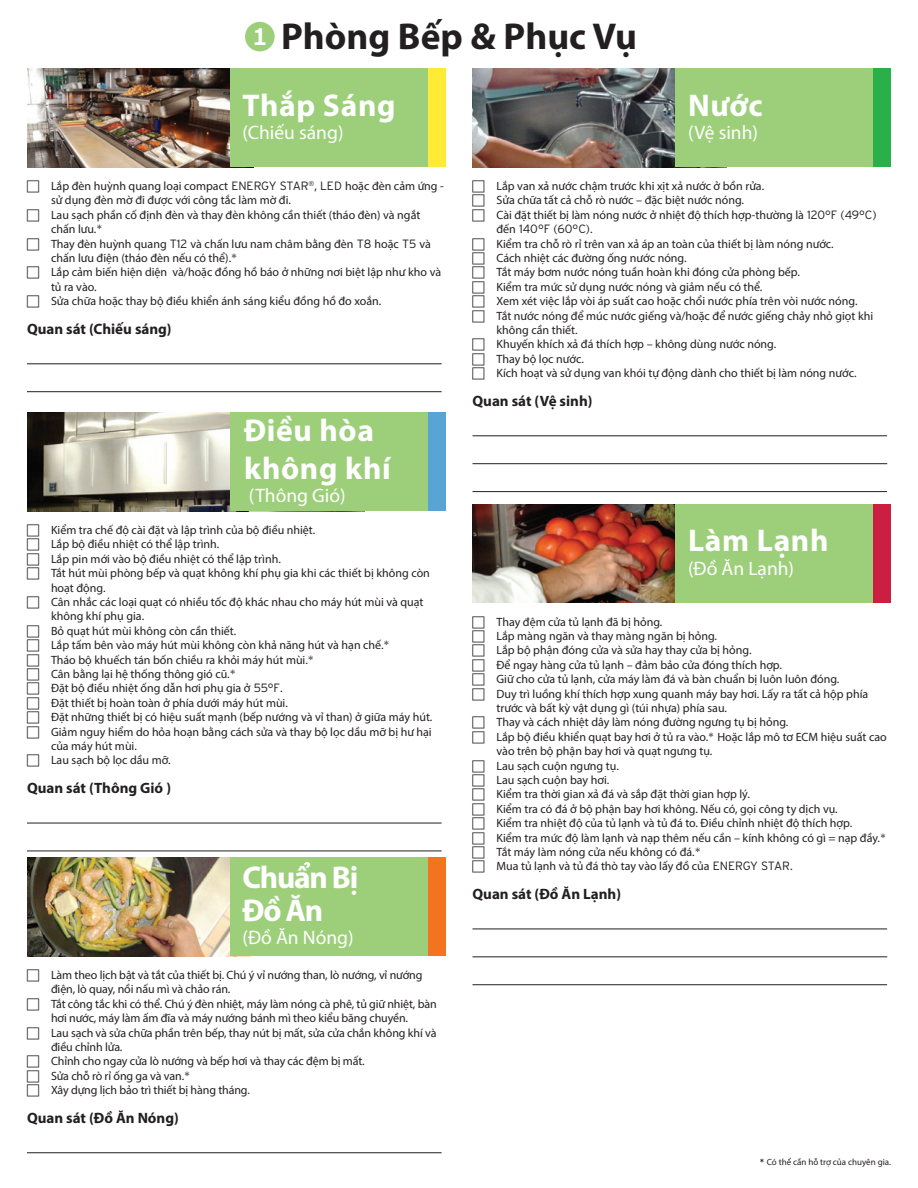
<style>
.page{position:relative;width:918px;height:1188px;background:#fff}
.page>*{position:absolute;margin:0;border:0;box-sizing:border-box;transform-origin:0 0}
.t1{font:700 37.5px "Myriad Pro";color:#231f20}
.t2{font:700 31.5px/37.8px "Myriad Pro";letter-spacing:.02em;color:#fff}
.t3{font:700 31.5px/33px "Myriad Pro";letter-spacing:-.04em;color:#fff}
.t4{font:24px "Interstate Bold Mono";color:#fff}
.t5{font:19.5px "Myriad Pro";color:#fff}
.t6{font:700 15px "Myriad Pro";color:#231f20}
.t7{font:12px/14.4px "Myriad Pro";color:#231f20}
.t8{font:9px "Myriad Pro";color:#231f20}
.s1{font-family:"Interstate";font-weight:300}
.s2{font-family:"Interstate"}
</style>
<div class="page">
<div style="left:27px;top:68px;width:419px;height:99px;background:#ffea36"></div>
<img style="left:27px;top:68px;width:203px;height:99px">
<div style="left:472px;top:68px;width:419px;height:99px;background:#2ab049"></div>
<img style="left:472px;top:68px;width:204px;height:99px">
<div style="left:472px;top:504px;width:419px;height:99px;background:#cb1e40"></div>
<img style="left:472px;top:504px;width:204px;height:99px">
<div style="left:27px;top:412px;width:419px;height:99px;background:#58a5d5"></div>
<img style="left:27px;top:412px;width:203px;height:99px">
<div style="left:27px;top:857px;width:419px;height:99px;background:#f47321"></div>
<img style="left:27px;top:857px;width:203px;height:99px">
<div style="left:230px;top:68px;width:198px;height:99px;background:#9dcf7b"></div>
<div style="left:676px;top:68px;width:197px;height:99px;background:#9dcf7b"></div>
<div style="left:676px;top:504px;width:197px;height:99px;background:#9dcf7b"></div>
<div style="left:230px;top:412px;width:198px;height:99px;background:#9dcf7b"></div>
<div style="left:230px;top:857px;width:198px;height:99px;background:#9dcf7b"></div>
<div style="left:245px;top:22px;width:30px;height:29px;background:#9dcf7b;border-radius:50%"></div>
<hr style="left:27px;top:363px;width:415px;height:1px;background:#231f20">
<hr style="left:27px;top:391px;width:415px;height:1px;background:#231f20">
<hr style="left:472px;top:435px;width:415px;height:1px;background:#231f20">
<hr style="left:472px;top:463px;width:415px;height:1px;background:#231f20">
<hr style="left:472px;top:491px;width:415px;height:1px;background:#231f20">
<hr style="left:472px;top:929px;width:415px;height:1px;background:#231f20">
<hr style="left:472px;top:956px;width:415px;height:1px;background:#231f20">
<hr style="left:472px;top:984px;width:415px;height:1px;background:#231f20">
<hr style="left:27px;top:823px;width:415px;height:1px;background:#231f20">
<hr style="left:27px;top:851px;width:415px;height:1px;background:#231f20">
<hr style="left:27px;top:1152px;width:415px;height:1px;background:#231f20">
<p class="t4" style="left:252px;top:23px;width:16px">1</p>
<p class="t1" style="left:281px;top:12px;width:357px">Phòng Bếp &amp; Phục Vụ</p>
<p class="t2" style="left:243px;top:85px;width:154px">Thắp Sáng</p>
<p class="t5" style="left:243px;top:121px;width:103px">(Chiếu sáng)</p>
<p class="t2" style="left:688px;top:85px;width:76px">Nước</p>
<p class="t5" style="left:688px;top:121px;width:72px">(Vệ sinh)</p>
<p class="t7" style="left:51px;top:179px;width:394px">Lắp đèn huỳnh quang loại compact <span class="s1">ENERGY STAR</span><sup>®</sup>, <span class="s1">LED</span> hoặc đèn cảm ứng - sử dụng đèn mờ đi được với công tắc làm mờ đi.</p>
<p class="t7" style="left:51px;top:207px;width:371px">Lau sạch phần cố định đèn và thay đèn không cần thiết (tháo đèn) và ngắt chấn lưu.<span class="s1">*</span></p>
<p class="t7" style="left:51px;top:236px;width:381px">Thay đèn huỳnh quang <span class="s1">T12</span> và chấn lưu nam châm bằng đèn <span class="s1">T8</span> hoặc <span class="s1">T5</span> và chấn lưu điện (tháo đèn nếu có thể).<span class="s1">*</span></p>
<p class="t7" style="left:51px;top:265px;width:392px">Lắp cảm biến hiện diện và/hoặc đồng hồ báo ở những nơi biệt lập như kho và tủ ra vào.</p>
<p class="t7" style="left:51px;top:294px;width:332px">Sửa chữa hoặc thay bộ điều khiển ánh sáng kiểu đồng hồ đo xoắn.</p>
<p class="t6" style="left:27px;top:319px;width:146px">Quan sát (Chiếu sáng)</p>
<p class="t2" style="left:244px;top:410px;width:148px">Điều hòa không khí</p>
<p class="t5" style="left:249px;top:484px;width:98px">(Thông Gió)</p>
<p class="t7" style="left:51px;top:523px;width:266px">Kiểm tra chế độ cài đặt và lập trình của bộ điều nhiệt.</p>
<p class="t7" style="left:51px;top:537px;width:170px">Lắp bộ điều nhiệt có thể lập trình.</p>
<p class="t7" style="left:51px;top:551px;width:231px">Lắp pin mới vào bộ điều nhiệt có thể lập trình.</p>
<p class="t7" style="left:51px;top:566px;width:380px">Tắt hút mùi phòng bếp và quạt không khí phụ gia khi các thiết bị không còn hoạt động.</p>
<p class="t7" style="left:51px;top:595px;width:374px">Cân nhắc các loại quạt có nhiều tốc độ khác nhau cho máy hút mùi và quạt không khí phụ gia.</p>
<p class="t7" style="left:51px;top:623px;width:187px">Bỏ quạt hút mùi không còn cần thiết.</p>
<p class="t7" style="left:51px;top:638px;width:340px">Lắp tấm bên vào máy hút mùi không còn khả năng hút và hạn chế.<span class="s1">*</span></p>
<p class="t7" style="left:51px;top:652px;width:264px">Tháo bộ khuếch tán bốn chiều ra khỏi máy hút mùi.<span class="s1">*</span></p>
<p class="t7" style="left:51px;top:667px;width:186px">Cân bằng lại hệ thống thông gió cũ.<span class="s1">*</span></p>
<p class="t7" style="left:51px;top:681px;width:233px">Đặt bộ điều nhiệt ống dẫn hơi phụ gia ở <span class="s1">55°F</span>.</p>
<p class="t7" style="left:51px;top:695px;width:238px">Đặt thiết bị hoàn toàn ở phía dưới máy hút mùi.</p>
<p class="t7" style="left:51px;top:710px;width:383px">Đặt những thiết bị có hiệu suất mạnh (bếp nướng và vỉ than) ở giữa máy hút.</p>
<p class="t7" style="left:51px;top:724px;width:382px">Giảm nguy hiểm do hỏa hoạn bằng cách sửa và thay bộ lọc dầu mỡ bị hư hại của máy hút mùi.</p>
<p class="t7" style="left:51px;top:753px;width:121px">Lau sạch bộ lọc dầu mỡ.</p>
<p class="t6" style="left:27px;top:778px;width:146px">Quan sát (Thông Gió )</p>
<p class="t3" style="left:243px;top:860px;width:117px">Chuẩn Bị<br>Đồ Ăn</p>
<p class="t5" style="left:243px;top:926px;width:113px">(Đồ Ăn Nóng)</p>
<p class="t7" style="left:51px;top:968px;width:373px">Làm theo lịch bật và tắt của thiết bị. Chú ý vỉ nướng than, lò nướng, vỉ nướng điện, lò quay, nồi nấu mì và chảo rán.</p>
<p class="t7" style="left:51px;top:996px;width:387px">Tắt công tắc khi có thể. Chú ý đèn nhiệt, máy làm nóng cà phê, tủ giữ nhiệt, bàn hơi nước, máy làm ấm đĩa và máy nướng bánh mì theo kiểu băng chuyền.</p>
<p class="t7" style="left:51px;top:1025px;width:387px">Lau sạch và sửa chữa phần trên bếp, thay nút bị mất, sửa cửa chắn không khí và điều chỉnh lửa.</p>
<p class="t7" style="left:51px;top:1054px;width:315px">Chỉnh cho ngay cửa lò nướng và bếp hơi và thay các đệm bị mất.</p>
<p class="t7" style="left:51px;top:1068px;width:141px">Sửa chỗ rò rỉ ống ga và van.<span class="s1">*</span></p>
<p class="t7" style="left:51px;top:1083px;width:200px">Xây dựng lịch bảo trì thiết bị hàng tháng.</p>
<p class="t6" style="left:27px;top:1108px;width:153px">Quan sát (Đồ Ăn Nóng)</p>
<p class="t7" style="left:496px;top:179px;width:269px">Lắp van xả nước chậm trước khi xịt xả nước ở bồn rửa.</p>
<p class="t7" style="left:496px;top:193px;width:249px">Sửa chữa tất cả chỗ rò nước – đặc biệt nước nóng.</p>
<p class="t7" style="left:496px;top:207px;width:382px">Cài đặt thiết bị làm nóng nước ở nhiệt độ thích hợp-thường là <span class="s1">120°F (49°C) </span>đến <span class="s1">140°F (60°C)</span>.</p>
<p class="t7" style="left:496px;top:236px;width:339px">Kiểm tra chỗ rò rỉ trên van xả áp an toàn của thiết bị làm nóng nước.</p>
<p class="t7" style="left:496px;top:251px;width:192px">Cách nhiệt các đường ống nước nóng.</p>
<p class="t7" style="left:496px;top:265px;width:305px">Tắt máy bơm nước nóng tuần hoàn khi đóng cửa phòng bếp.</p>
<p class="t7" style="left:496px;top:279px;width:267px">Kiểm tra mức sử dụng nước nóng và giảm nếu có thể.</p>
<p class="t7" style="left:496px;top:294px;width:363px">Xem xét việc lắp vòi áp suất cao hoặc chổi nước phía trên vòi nước nóng.</p>
<p class="t7" style="left:496px;top:308px;width:378px">Tắt nước nóng để múc nước giếng và/hoặc để nước giếng chảy nhỏ giọt khi không cần thiết.</p>
<p class="t7" style="left:496px;top:337px;width:281px">Khuyến khích xả đá thích hợp – không dùng nước nóng.</p>
<p class="t7" style="left:496px;top:351px;width:89px">Thay bộ lọc nước.</p>
<p class="t7" style="left:496px;top:366px;width:362px">Kích hoạt và sử dụng van khói tự động dành cho thiết bị làm nóng nước.</p>
<p class="t6" style="left:472px;top:391px;width:122px">Quan sát (Vệ sinh)</p>
<p class="t2" style="left:688px;top:521px;width:142px">Làm Lạnh</p>
<p class="t5" style="left:688px;top:556px;width:108px">(Đồ Ăn Lạnh)</p>
<p class="t7" style="left:496px;top:614px;width:167px">Thay đệm cửa tủ lạnh đã bị hỏng.</p>
<p class="t7" style="left:496px;top:629px;width:222px">Lắp màng ngăn và thay màng ngăn bị hỏng.</p>
<p class="t7" style="left:496px;top:643px;width:257px">Lắp bộ phận đóng cửa và sửa hay thay cửa bị hỏng.</p>
<p class="t7" style="left:496px;top:657px;width:287px">Để ngay hàng cửa tủ lạnh – đảm bảo cửa đóng thích hợp.</p>
<p class="t7" style="left:496px;top:672px;width:344px">Giữ cho cửa tủ lạnh, cửa máy làm đá và bàn chuẩn bị luôn luôn đóng.</p>
<p class="t7" style="left:496px;top:686px;width:373px">Duy trì luồng khí thích hợp xung quanh máy bay hơi. Lấy ra tất cả hộp phía trước và bất kỳ vật dụng gì (túi nhựa) phía sau.</p>
<p class="t7" style="left:496px;top:715px;width:293px">Thay và cách nhiệt dây làm nóng đường ngưng tụ bị hỏng.</p>
<p class="t7" style="left:496px;top:729px;width:392px">Lắp bộ điều khiển quạt bay hơi ở tủ ra vào.<span class="s1">*</span> Hoặc lắp mô tơ ECM hiệu suất cao vào trên bộ phận bay hơi và quạt ngưng tụ.</p>
<p class="t7" style="left:496px;top:758px;width:124px">Lau sạch cuộn ngưng tụ.</p>
<p class="t7" style="left:496px;top:773px;width:114px">Lau sạch cuộn bay hơi.</p>
<p class="t7" style="left:496px;top:787px;width:255px">Kiểm tra thời gian xả đá và sắp đặt thời gian hợp lý.</p>
<p class="t7" style="left:496px;top:801px;width:343px">Kiểm tra có đá ở bộ phận bay hơi không. Nếu có, gọi công ty dịch vụ.</p>
<p class="t7" style="left:496px;top:816px;width:357px">Kiểm tra nhiệt độ của tủ lạnh và tủ đá to. Điều chỉnh nhiệt độ thích hợp.</p>
<p class="t7" style="left:496px;top:830px;width:391px">Kiểm tra mức độ làm lạnh và nạp thêm nếu cần – kính không có gì = nạp đầy.<span class="s1">*</span></p>
<p class="t7" style="left:496px;top:845px;width:206px">Tắt máy làm nóng cửa nếu không có đá.<span class="s1">*</span></p>
<p class="t7" style="left:496px;top:859px;width:298px">Mua tủ lạnh và tủ đá thò tay vào lấy đồ của <span class="s1">ENERGY STAR</span>.</p>
<p class="t6" style="left:472px;top:884px;width:150px">Quan sát (Đồ Ăn Lạnh)</p>
<p class="t8" style="left:760px;top:1156px;width:133px"><span class="s2">*</span> Có thể cần hỗ trợ của chuyên gia.</p>
</div>
